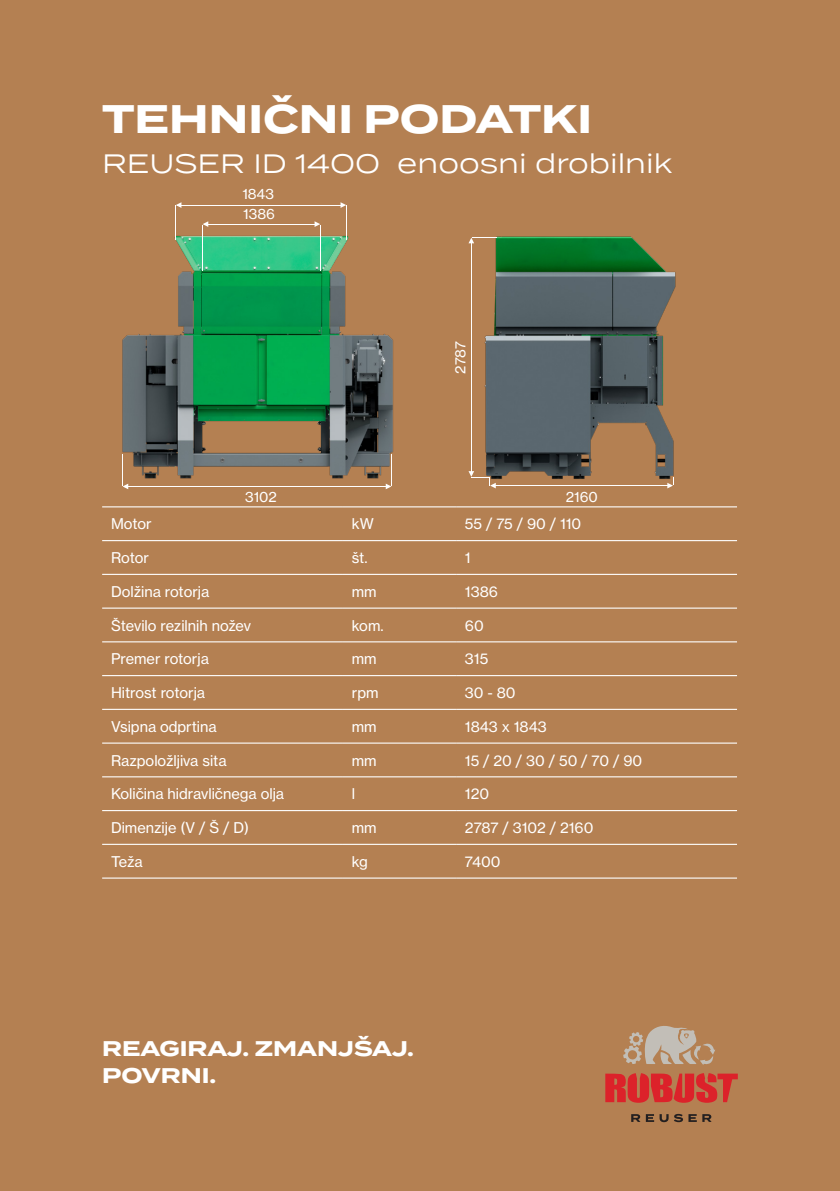
<style>
.page{position:relative;width:840px;height:1191px;background:#fff}
.page>*{position:absolute;margin:0;border:0;box-sizing:border-box;transform-origin:0 0}
.t1{font:700 39.8px "Termina";color:#fff}
.t2{font:26.6px "Termina";color:#fff}
.t3{font:700 21.2px "Termina";color:#fff}
.t4{font:14.6px "N Haas Grotesk TX Pro 55 Rg";color:#fff}
.t5{font:14px "N Haas Grotesk TX Pro 55 Rg";color:#fff}
</style>
<div class="page">
<div style="left:0;top:0;width:839px;height:1191px;background:#b48052"></div>
<hr style="left:102px;top:506px;width:241px;height:1px;background:#fff">
<hr style="left:343px;top:506px;width:113px;height:1px;background:#fff">
<hr style="left:102px;top:540px;width:241px;height:1px;background:#fff">
<hr style="left:343px;top:540px;width:113px;height:1px;background:#fff">
<hr style="left:456px;top:540px;width:280px;height:1px;background:#fff">
<hr style="left:102px;top:574px;width:241px;height:1px;background:#fff">
<hr style="left:343px;top:574px;width:113px;height:1px;background:#fff">
<hr style="left:456px;top:574px;width:280px;height:1px;background:#fff">
<hr style="left:102px;top:607px;width:241px;height:1px;background:#fff">
<hr style="left:343px;top:607px;width:113px;height:1px;background:#fff">
<hr style="left:456px;top:607px;width:280px;height:1px;background:#fff">
<hr style="left:102px;top:641px;width:241px;height:1px;background:#fff">
<hr style="left:343px;top:641px;width:113px;height:1px;background:#fff">
<hr style="left:456px;top:641px;width:280px;height:1px;background:#fff">
<hr style="left:102px;top:675px;width:241px;height:1px;background:#fff">
<hr style="left:343px;top:675px;width:113px;height:1px;background:#fff">
<hr style="left:456px;top:675px;width:280px;height:1px;background:#fff">
<hr style="left:102px;top:709px;width:241px;height:1px;background:#fff">
<hr style="left:343px;top:709px;width:113px;height:1px;background:#fff">
<hr style="left:456px;top:709px;width:280px;height:1px;background:#fff">
<hr style="left:102px;top:742px;width:241px;height:1px;background:#fff">
<hr style="left:343px;top:742px;width:113px;height:1px;background:#fff">
<hr style="left:456px;top:742px;width:280px;height:1px;background:#fff">
<hr style="left:102px;top:776px;width:241px;height:1px;background:#fff">
<hr style="left:343px;top:776px;width:113px;height:1px;background:#fff">
<hr style="left:456px;top:776px;width:280px;height:1px;background:#fff">
<hr style="left:102px;top:810px;width:241px;height:1px;background:#fff">
<hr style="left:343px;top:810px;width:113px;height:1px;background:#fff">
<hr style="left:456px;top:810px;width:280px;height:1px;background:#fff">
<hr style="left:102px;top:843px;width:241px;height:2px;background:#fff">
<hr style="left:343px;top:843px;width:113px;height:2px;background:#fff">
<hr style="left:456px;top:843px;width:280px;height:2px;background:#fff">
<hr style="left:102px;top:877px;width:241px;height:1px;background:#fff">
<hr style="left:343px;top:877px;width:113px;height:1px;background:#fff">
<hr style="left:456px;top:877px;width:280px;height:1px;background:#fff">
<svg style="left:623px;top:1026px;width:92px;height:39px"></svg>
<svg style="left:631px;top:1113px;width:80px;height:9px"></svg>
<svg style="left:605px;top:1073px;width:132px;height:29px"></svg>
<img style="left:424px;top:236px;width:313px;height:272px">
<img style="left:122px;top:202px;width:272px;height:287px">
<hr style="left:492px;top:485px;width:178px;height:1px;background:#fff">
<hr style="left:470px;top:243px;width:1px;height:230px;background:#fff">
<svg style="left:468px;top:237px;width:28px;height:6px"></svg>
<svg style="left:468px;top:471px;width:27px;height:17px"></svg>
<svg style="left:667px;top:477px;width:6px;height:11px"></svg>
<hr style="left:391px;top:454px;width:1px;height:32px;background:#fff">
<hr style="left:122px;top:454px;width:1px;height:32px;background:#fff">
<hr style="left:124px;top:486px;width:265px;height:1px;background:#fff">
<svg style="left:122px;top:483px;width:6px;height:6px"></svg>
<svg style="left:385px;top:483px;width:6px;height:6px"></svg>
<hr style="left:175px;top:206px;width:1px;height:34px;background:#fff">
<hr style="left:346px;top:205px;width:1px;height:35px;background:#fff">
<hr style="left:177px;top:205px;width:164px;height:1px;background:#fff">
<svg style="left:340px;top:202px;width:6px;height:6px"></svg>
<svg style="left:176px;top:202px;width:5px;height:6px"></svg>
<hr style="left:320px;top:224px;width:1px;height:46px;background:#fff">
<hr style="left:202px;top:224px;width:1px;height:46px;background:#fff">
<hr style="left:204px;top:224px;width:113px;height:1px;background:#fff">
<svg style="left:314px;top:221px;width:6px;height:6px"></svg>
<svg style="left:202px;top:221px;width:6px;height:6px"></svg>
<p class="t1" style="left:102px;top:89px;width:491px">TEHNIČNI PODATKI</p>
<p class="t2" style="left:102px;top:144px;width:571px">REUSER ID 1400 enoosni drobilnik</p>
<p class="t5" style="left:242px;top:185px;width:33px">1843</p>
<p class="t5" style="left:243px;top:205px;width:33px">1386</p>
<p class="t5" style="left:245px;top:488px;width:33px">3102</p>
<p class="t5" style="left:451px;top:374px;width:34px;rotate:-90deg">2787</p>
<p class="t5" style="left:565px;top:488px;width:33px">2160</p>
<p class="t4" style="left:111px;top:515px;width:42px">Motor</p>
<p class="t4" style="left:351px;top:515px;width:24px">kW</p>
<p class="t4" style="left:464px;top:515px;width:118px">55 / 75 / 90 / 110</p>
<p class="t4" style="left:111px;top:549px;width:39px">Rotor</p>
<p class="t4" style="left:351px;top:549px;width:17px">št.</p>
<p class="t4" style="left:464px;top:549px;width:7px">1</p>
<p class="t4" style="left:111px;top:582px;width:100px">Dolžina rotorja</p>
<p class="t4" style="left:351px;top:582px;width:26px">mm</p>
<p class="t4" style="left:464px;top:582px;width:34px">1386</p>
<p class="t4" style="left:111px;top:616px;width:141px">Število rezilnih nožev</p>
<p class="t4" style="left:351px;top:616px;width:33px">kom.</p>
<p class="t4" style="left:464px;top:616px;width:20px">60</p>
<p class="t4" style="left:111px;top:650px;width:99px">Premer rotorja</p>
<p class="t4" style="left:351px;top:650px;width:26px">mm</p>
<p class="t4" style="left:464px;top:650px;width:25px">315</p>
<p class="t4" style="left:111px;top:684px;width:96px">Hitrost rotorja</p>
<p class="t4" style="left:351px;top:684px;width:28px">rpm</p>
<p class="t4" style="left:464px;top:684px;width:52px">30 - 80</p>
<p class="t4" style="left:111px;top:717px;width:107px">Vsipna odprtina</p>
<p class="t4" style="left:351px;top:717px;width:26px">mm</p>
<p class="t4" style="left:464px;top:717px;width:83px">1843 x 1843</p>
<p class="t4" style="left:111px;top:751px;width:117px">Razpoložljiva sita</p>
<p class="t4" style="left:351px;top:751px;width:26px">mm</p>
<p class="t4" style="left:464px;top:751px;width:179px">15 / 20 / 30 / 50 / 70 / 90</p>
<p class="t4" style="left:111px;top:785px;width:174px">Količina hidravličnega olja</p>
<p class="t4" style="left:351px;top:785px;width:5px">l</p>
<p class="t4" style="left:464px;top:785px;width:26px">120</p>
<p class="t4" style="left:111px;top:819px;width:139px">Dimenzije (V / Š / D)</p>
<p class="t4" style="left:351px;top:819px;width:26px">mm</p>
<p class="t4" style="left:464px;top:819px;width:130px">2787 / 3102 / 2160</p>
<p class="t4" style="left:111px;top:852px;width:33px">Teža</p>
<p class="t4" style="left:351px;top:852px;width:18px">kg</p>
<p class="t4" style="left:464px;top:852px;width:37px">7400</p>
<p class="t3" style="left:102px;top:1033px;width:313px">REAGIRAJ. ZMANJŠAJ.</p>
<p class="t3" style="left:102px;top:1059px;width:116px">POVRNI.</p>
</div>
